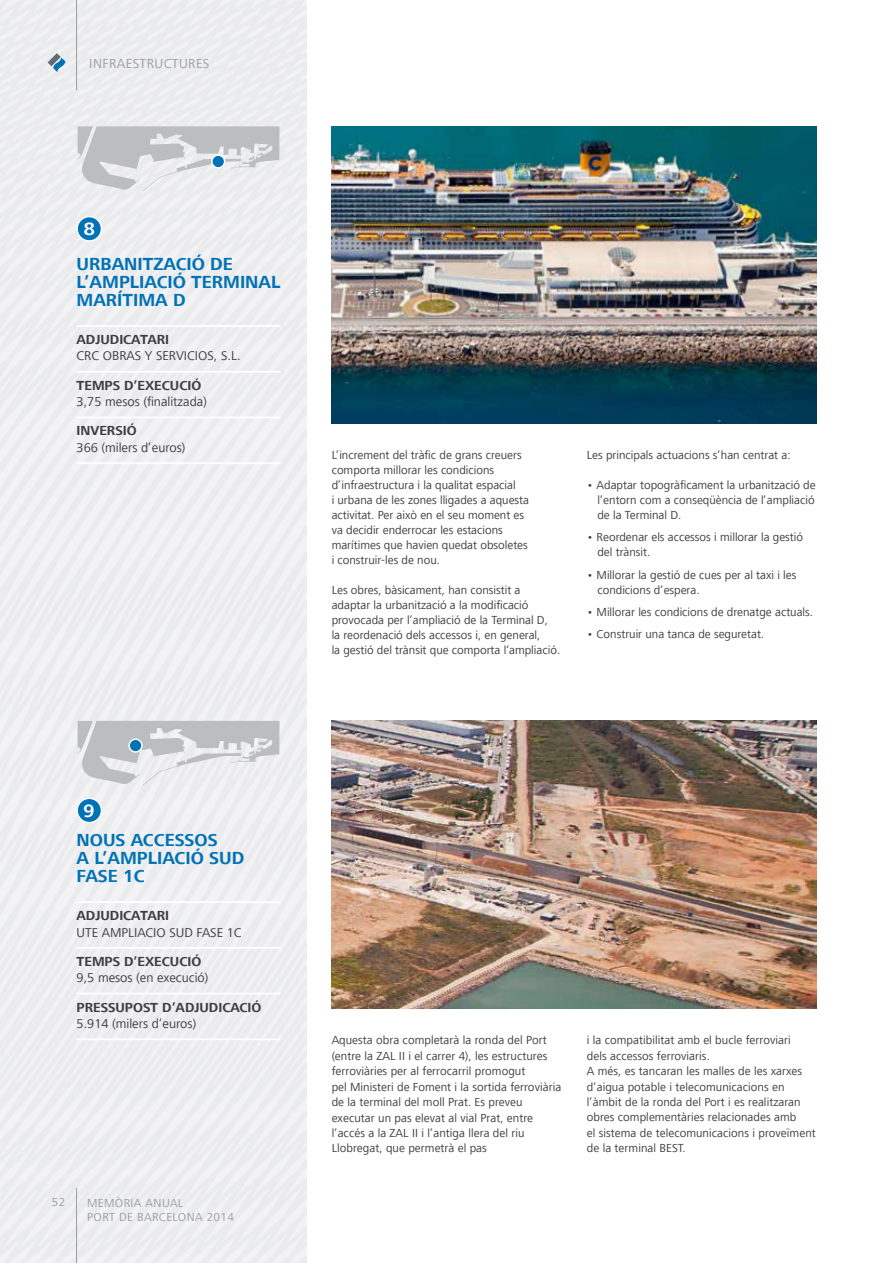
<style>
.page{position:relative;width:893px;height:1263px;background:#fff}
.page>*{position:absolute;margin:0;border:0;box-sizing:border-box;transform-origin:0 0}
.t1{font:700 18.75px "Frutiger Nextfor APB";color:#fff}
.t2{font:700 18px/18px "Frutiger Nextfor APB";color:#0072b6}
.t3{font:700 13.5px "Frutiger Nextfor APB";color:#3e3d40}
.t4{font:13.5px "Frutiger Nextfor APB";letter-spacing:.03em;color:#9c9e9f}
.t5{font:13.2px "Frutiger Nextfor APB";color:#3e3d40}
.t6{font:12px/15px "Frutiger Nextfor APB";color:#3e3d40}
.t7{font:12px/13.5px "Frutiger Nextfor APB";letter-spacing:.03em;color:#9c9e9f}
</style>
<div class="page">
<hr style="left:76px;top:1188px;width:1px;height:75px;background:#9c9e9f">
<hr style="left:76px;top:0;width:1px;height:90px;background:#9c9e9f">
<svg style="left:48px;top:53px;width:17px;height:19px"></svg>
<svg style="left:78px;top:126px;width:202px;height:65px"></svg>
<div style="left:212px;top:155px;width:13px;height:13px;background:#0072b6;border-radius:50%"></div>
<div style="left:211px;top:154px;width:14px;height:15px;border:2px solid #fff;border-radius:50%"></div>
<div style="left:77px;top:217px;width:24px;height:24px;background:#0072b6;border-radius:50%"></div>
<div style="left:77px;top:216px;width:25px;height:26px;border:1px solid #fff;border-radius:50%"></div>
<svg style="left:78px;top:720px;width:202px;height:66px"></svg>
<div style="left:129px;top:739px;width:13px;height:13px;background:#0072b6;border-radius:50%"></div>
<div style="left:128px;top:738px;width:15px;height:15px;border:2px solid #fff;border-radius:50%"></div>
<div style="left:77px;top:798px;width:24px;height:24px;background:#0072b6;border-radius:50%"></div>
<div style="left:77px;top:798px;width:25px;height:25px;border:1px solid #fff;border-radius:50%"></div>
<img style="left:332px;top:126px;width:484px;height:297px">
<img style="left:332px;top:720px;width:484px;height:288px">
<p class="t4" style="left:89px;top:56px;width:122px">INFRAESTRUCTURES</p>
<h1 class="t1" style="left:84px;top:219px;width:13px">8</h1>
<h2 class="t2" style="left:77px;top:255px;width:46px">URBANITZACI</h2>
<h2 class="t2" style="left:192px;top:255px;width:43px">Ó de</h2>
<h2 class="t2" style="left:77px;top:273px;width:63px">l’AMPLIACI</h2>
<h2 class="t2" style="left:173px;top:273px;width:78px">Ó TERMINAL</h2>
<h2 class="t2" style="left:77px;top:291px;width:27px">MARÍTI</h2>
<h2 class="t2" style="left:138px;top:291px;width:49px">MA D</h2>
<p class="t3" style="left:77px;top:332px;width:51px">ADJUDICATARI</p>
<p class="t5" style="left:77px;top:349px;width:166px">CRC OBRAS Y SERVICIOS, S.L.</p>
<p class="t3" style="left:77px;top:378px;width:70px">TEMPS D’EXECUCI</p>
<p class="t3" style="left:191px;top:378px;width:11px">Ó</p>
<p class="t5" style="left:77px;top:394px;width:132px">3,75 mesos (finalitzada)</p>
<p class="t3" style="left:77px;top:423px;width:8px">INVERSI</p>
<p class="t3" style="left:127px;top:423px;width:11px">Ó</p>
<p class="t5" style="left:77px;top:440px;width:110px">366 (milers d’euros)</p>
<p class="t6" style="left:332px;top:448px;width:199px">L’increment del tràfic de grans creuers comporta millorar les condicions d’infraestructura i la qualitat espacial<br>i urbana de les zones lligades a aquesta activitat. Per això en el seu moment es va decidir enderrocar les estacions marítimes que havien quedat obsoletes i construir-les de nou.</p>
<p class="t6" style="left:332px;top:583px;width:230px">Les obres, bàsicament, han consistit a adaptar la urbanització a la modificació provocada per l’ampliació de la Terminal D,<br>la reordenació dels accessos i, en general,<br>la gestió del trànsit que comporta l‘ampliació.</p>
<p class="t6" style="left:587px;top:448px;width:205px">Les principals actuacions s’han centrat a:</p>
<p class="t6" style="left:597px;top:478px;width:220px;text-align:justify;text-indent:-11px">• Adaptar topogràficament la urbanització de l’entorn com a conseqüència de l’ampliació de la Terminal D.</p>
<p class="t6" style="left:597px;top:530px;width:207px;text-indent:-11px">• Reordenar els accessos i millorar la gestió del trànsit.</p>
<p class="t6" style="left:597px;top:567px;width:200px;text-indent:-11px">• Millorar la gestió de cues per al taxi i les condicions d’espera.</p>
<p class="t6" style="left:587px;top:604px;width:228px">• Millorar les condicions de drenatge actuals.</p>
<p class="t6" style="left:587px;top:627px;width:179px">• Construir una tanca de seguretat.</p>
<h1 class="t1" style="left:84px;top:800px;width:13px">9</h1>
<h2 class="t2" style="left:77px;top:831px;width:81px;text-indent:54px">ACCESSOS<br>A L’AMPLIACI</h2>
<h2 class="t2" style="left:77px;top:831px;width:13px">NOUS</h2>
<h2 class="t2" style="left:191px;top:849px;width:55px">Ó SU D</h2>
<h2 class="t2" style="left:77px;top:867px;width:11px">FASE</h2>
<h2 class="t2" style="left:123px;top:867px;width:22px">1C</h2>
<p class="t3" style="left:77px;top:908px;width:51px">ADJUDICATARI</p>
<p class="t5" style="left:77px;top:925px;width:167px">UTE AMPLIACIO SUD FASE 1C</p>
<p class="t3" style="left:77px;top:954px;width:70px">TEMPS D’EXECUCI</p>
<p class="t3" style="left:191px;top:954px;width:11px">Ó</p>
<p class="t5" style="left:77px;top:970px;width:133px">9,5 mesos (en execució)</p>
<p class="t3" style="left:77px;top:999px;width:17px">PRESSU</p>
<p class="t3" style="left:125px;top:999px;width:18px">POST</p>
<p class="t3" style="left:162px;top:999px;width:64px">D’ADJUDICACI</p>
<p class="t3" style="left:252px;top:999px;width:11px">Ó</p>
<p class="t5" style="left:77px;top:1016px;width:121px">5.914 (milers d’euros)</p>
<p class="t7" style="left:52px;top:1195px;width:15px">52</p>
<p class="t7" style="left:87px;top:1197px;width:19px">MemÒriaanual<br>Portde</p>
<p class="t7" style="left:137px;top:1210px;width:15px">Barcelona</p>
<p class="t7" style="left:207px;top:1210px;width:29px">2014</p>
<p class="t6" style="left:332px;top:1032px;width:231px;line-height:15.5px">Aquesta obra completarà la ronda del Port (entre la ZAL II i el carrer 4), les estructures ferroviàries per al ferrocarril promogut<br>pel Ministeri de Foment i la sortida ferroviària de la terminal del moll Prat. Es preveu executar un pas elevat al vial Prat, entre l’accés a la ZAL II i l’antiga llera del riu Llobregat, que permetrà el pas</p>
<p class="t6" style="left:587px;top:1032px;width:230px;line-height:15.5px">i la compatibilitat amb el bucle ferroviari<br>dels accessos ferroviaris.<br>A més, es tancaran les malles de les xarxes d’aigua potable i telecomunicacions en l’àmbit de la ronda del Port i es realitzaran obres complementàries relacionades amb<br>el sistema de telecomunicacions i proveïment de la terminal BEST.</p>
</div>
